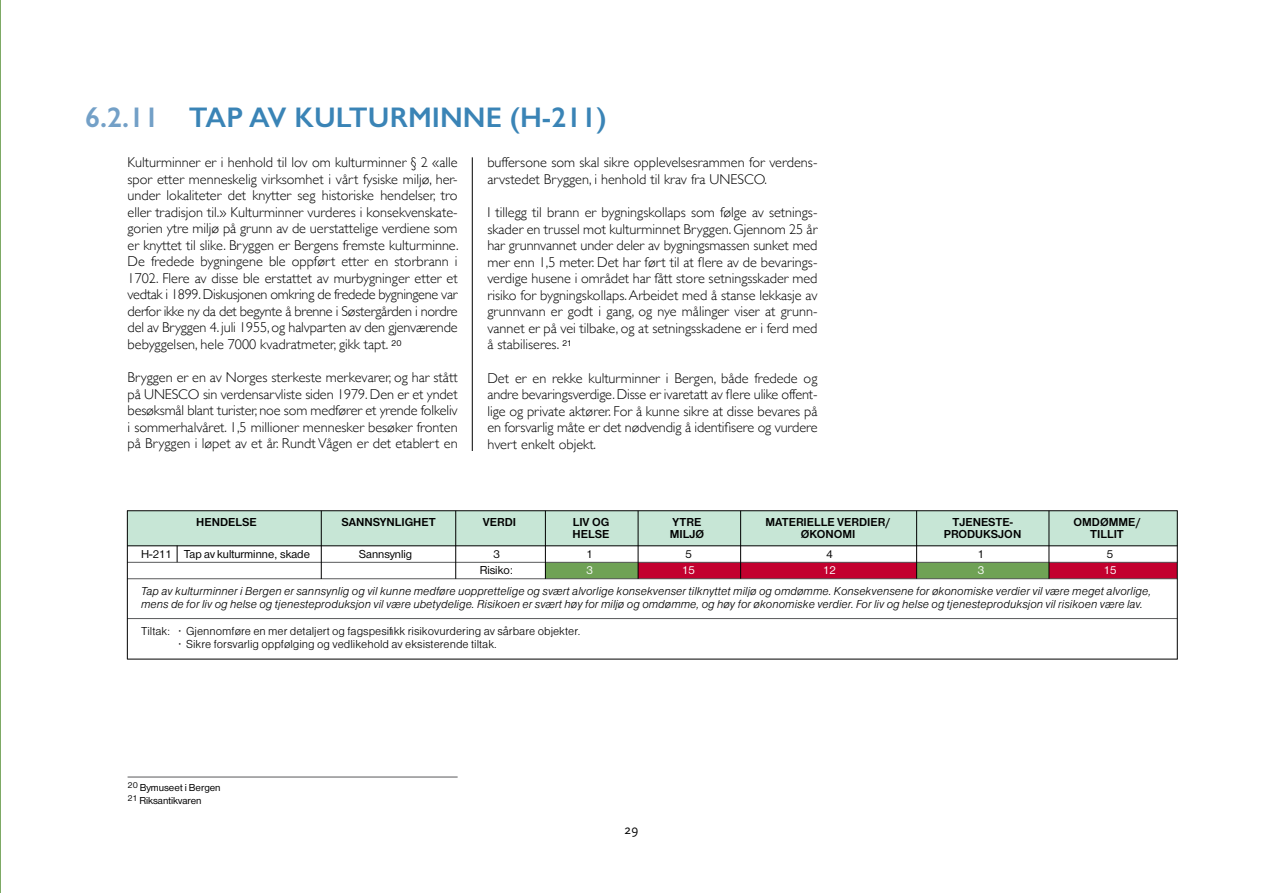
<style>
.page{position:relative;width:1263px;height:893px;background:#fff}
.page>*{position:absolute;margin:0;border:0;box-sizing:border-box;transform-origin:0 0}
.t1{font:600 28.5px "Gill Sans";color:#3a84b6}
.t2{font:300 14.25px/16.5px "Gill Sans";color:#000;text-align:justify}
.t3{font:13.5px "Scala Sans";color:#000}
.t4{font:12px/13.5px "Helvetica Lgt Itl";color:#000}
.t5{font:12px "Helvetica Lgt";color:#000}
.t6{font:12px "Helvetica Mdm";color:#000}
.t7{font:12px "Helvetica Rmn";color:#000}
.t8{font:12px "Helvetica Rmn";color:#fff}
.t9{font:10.5px/13.5px "Helvetica Rmn";color:#000}
.s1{color:#73a0c7}
</style>
<div class="page">
<hr style="left:472px;top:157px;width:1px;height:294px;background:#000">
<hr style="left:128px;top:777px;width:330px;height:1px;background:#58595b">
<div style="left:546px;top:562px;width:92px;height:17px;background:#6fa255"></div>
<div style="left:916px;top:562px;width:133px;height:17px;background:#6fa255"></div>
<div style="left:638px;top:562px;width:279px;height:17px;background:#c3002f"></div>
<div style="left:1049px;top:562px;width:128px;height:17px;background:#c3002f"></div>
<div style="left:127px;top:511px;width:1050px;height:35px;background:#c7e6d6"></div>
<hr style="left:127px;top:546px;width:1050px;height:1px;background:#000">
<hr style="left:127px;top:578px;width:1050px;height:1px;background:#58595b">
<hr style="left:127px;top:562px;width:1050px;height:1px;background:#58595b">
<hr style="left:127px;top:618px;width:1050px;height:1px;background:#58595b">
<hr style="left:127px;top:510px;width:1050px;height:1px;background:#000">
<hr style="left:127px;top:659px;width:1050px;height:1px;background:#000">
<hr style="left:127px;top:510px;width:1px;height:149px;background:#000">
<hr style="left:1177px;top:510px;width:1px;height:149px;background:#000">
<hr style="left:321px;top:511px;width:1px;height:68px;background:#000">
<hr style="left:455px;top:511px;width:1px;height:68px;background:#000">
<hr style="left:545px;top:511px;width:1px;height:68px;background:#000">
<hr style="left:638px;top:511px;width:1px;height:68px;background:#000">
<hr style="left:740px;top:511px;width:1px;height:68px;background:#000">
<hr style="left:916px;top:511px;width:1px;height:68px;background:#000">
<hr style="left:1049px;top:511px;width:1px;height:68px;background:#000">
<svg style="left:177px;top:546px;width:1px;height:16px"></svg>
<hr style="left:0;top:0;width:1px;height:893px;background:#4c8b2b">
<h1 class="t1" style="left:85px;top:100px;width:523px"><span class="s1">6.2.11</span> TAP AV KULTURMINNE (H-211)</h1>
<p class="t2" style="left:128px;top:154px;width:333px">Kulturminner er i henhold til lov om kulturminner § 2 «alle spor etter menneskelig virksomhet i vårt fysiske miljø, her&shy;under lokaliteter det knytter seg historiske hendelser, tro eller tradisjon til.» Kulturminner vurderes i konsekvenskate&shy;gorien ytre miljø på grunn av de uerstattelige verdiene som er knyttet til slike. Bryggen er Bergens fremste kulturminne.<br>De fredede bygningene ble oppført etter en storbrann i 1702. Flere av disse ble erstattet av murbygninger etter et vedtak i 1899. Diskusjonen omkring de fredede bygningene var derfor ikke ny da det begynte å brenne i Søstergården i nordre del av Bryggen 4. juli 1955, og halvparten av den gjenværende bebyggelsen, hele 7000 kvadratmeter, gikk tapt. <sup>20</sup></p>
<p class="t2" style="left:128px;top:369px;width:332px">Bryggen er en av Norges sterkeste merkevarer, og har stått på UNESCO sin verdensarvliste siden 1979. Den er et yndet besøksmål blant turister, noe som medfører et yrende folkeliv i sommerhalvåret. 1,5 millioner mennesker besøker fronten på Bryggen i løpet av et år. Rundt Vågen er det etablert en</p>
<p class="t2" style="left:487px;top:154px;width:332px">buffersone som skal sikre opplevelsesrammen for verdens&shy;arvstedet Bryggen, i henhold til krav fra UNESCO.</p>
<p class="t2" style="left:487px;top:204px;width:332px">I tillegg til brann er bygningskollaps som følge av setnings&shy;skader en trussel mot kulturminnet Bryggen. Gjennom 25 år har grunnvannet under deler av bygningsmassen sunket med mer enn 1,5 meter. Det har ført til at flere av de bevarings&shy;verdige husene i området har fått store setningsskader med risiko for bygningskollaps. Arbeidet med å stanse lekkasje av grunnvann er godt i gang, og nye målinger viser at grunn&shy;vannet er på vei tilbake, og at setningsskadene er i ferd med å stabiliseres. <sup>21</sup></p>
<p class="t2" style="left:487px;top:369px;width:332px">Det er en rekke kulturminner i Bergen, både fredede og andre bevaringsverdige. Disse er ivaretatt av flere ulike offent&shy;lige og private aktører. For å kunne sikre at disse bevares på en forsvarlig måte er det nødvendig å identifisere og vurdere hvert enkelt objekt.</p>
<p class="t6" style="left:196px;top:514px;width:62px">HENDELSE</p>
<p class="t6" style="left:341px;top:514px;width:96px">SANNSYNLIGHET</p>
<p class="t6" style="left:483px;top:514px;width:35px">VERDI</p>
<p class="t6" style="left:573px;top:514px;width:38px">LIV OG</p>
<p class="t6" style="left:673px;top:514px;width:30px">YTRE</p>
<p class="t6" style="left:765px;top:514px;width:127px">MATERIELLE VERDIER/</p>
<p class="t6" style="left:952px;top:514px;width:60px">TJENESTE-</p>
<p class="t6" style="left:1073px;top:514px;width:69px">OMDØMME/</p>
<p class="t6" style="left:573px;top:526px;width:38px">HELSE</p>
<p class="t6" style="left:670px;top:526px;width:36px">MILJØ</p>
<p class="t6" style="left:801px;top:526px;width:56px">ØKONOMI</p>
<p class="t6" style="left:944px;top:526px;width:79px">PRODUKSJON</p>
<p class="t6" style="left:1090px;top:526px;width:35px">TILLIT</p>
<p class="t7" style="left:141px;top:546px;width:170px">H-211 Tap av kulturminne, skade</p>
<p class="t7" style="left:359px;top:546px;width:55px">Sannsynlig</p>
<p class="t7" style="left:493px;top:546px;width:8px">3</p>
<p class="t7" style="left:586px;top:546px;width:8px">1</p>
<p class="t7" style="left:685px;top:546px;width:8px">5</p>
<p class="t7" style="left:826px;top:546px;width:8px">4</p>
<p class="t7" style="left:978px;top:546px;width:8px">1</p>
<p class="t7" style="left:1107px;top:546px;width:8px">5</p>
<p class="t7" style="left:480px;top:562px;width:35px">Risiko:</p>
<p class="t8" style="left:586px;top:562px;width:8px">3</p>
<p class="t8" style="left:682px;top:562px;width:15px">15</p>
<p class="t8" style="left:823px;top:562px;width:15px">12</p>
<p class="t8" style="left:978px;top:562px;width:8px">3</p>
<p class="t8" style="left:1103px;top:562px;width:15px">15</p>
<p class="t4" style="left:141px;top:585px;width:1012px">Tap av kulturminner i Bergen er sannsynlig og vil kunne medføre uopprettelige og svært alvorlige konsekvenser tilknyttet miljø og omdømme. Konsekvensene for økonomiske verdier vil være meget alvorlige, mens de for liv og helse og tjenesteproduksjon vil være ubetydelige. Risikoen er svært høy for miljø og omdømme, og høy for økonomiske verdier. For liv og helse og tjenesteproduksjon vil risikoen være lav.</p>
<p class="t5" style="left:141px;top:623px;width:441px">Tiltak: • Gjennomføre en mer detaljert og fagspesifikk risikovurdering av sårbare objekter.</p>
<p class="t5" style="left:178px;top:636px;width:320px">• Sikre forsvarlig oppfølging og vedlikehold av eksisterende tiltak.</p>
<p class="t9" style="left:128px;top:781px;width:95px"><sup>20</sup> Bymuseet i Bergen<br><sup>21</sup> Riksantikvaren</p>
<p class="t3" style="left:624px;top:822px;width:16px">29</p>
</div>
